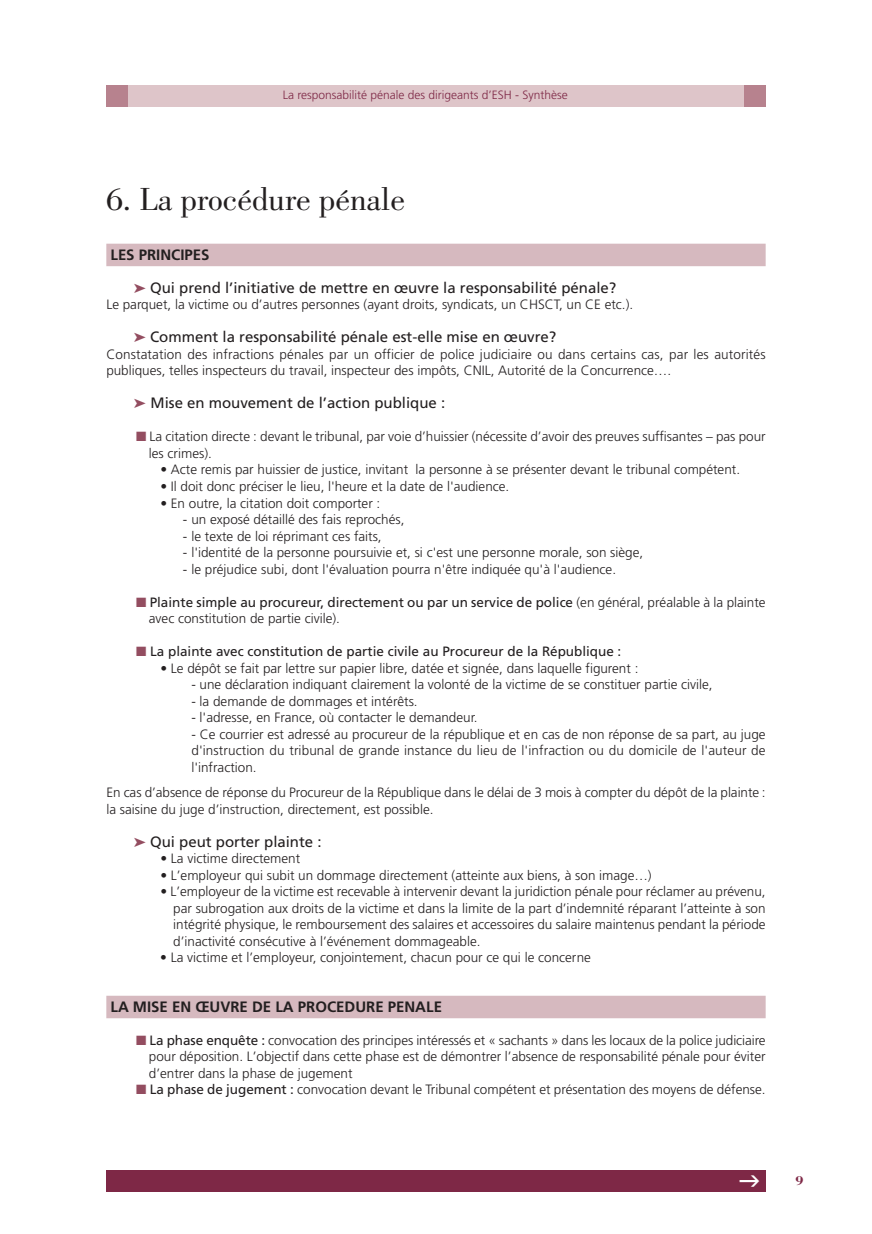
<style>
.page{position:relative;width:872px;height:1234px;background:#fff}
.page>*{position:absolute;margin:0;border:0;box-sizing:border-box;transform-origin:0 0}
.t1{font:33px "Bodoni";color:#231f20}
.t2{font:15px "Frutiger";color:#231f20}
.t3{font:700 15px "Frutiger";color:#231f20}
.t4{font:300 13.5px/16.5px "Frutiger";color:#231f20}
.t5{font:13.5px "Frutiger";color:#231f20}
.t6{font:700 13.5px "Bodoni";color:#7e2846}
.t7{font:300 12px "Frutiger";color:#7e2846}
.s1{color:#934d60}
.s2{font-weight:400}
</style>
<div class="page">
<div style="left:106px;top:85px;width:638px;height:21px;background:#dec5c9"></div>
<div style="left:106px;top:1169px;width:659px;height:22px;background:#7e2846"></div>
<div style="left:106px;top:85px;width:22px;height:21px;background:#b7828e"></div>
<div style="left:744px;top:85px;width:21px;height:21px;background:#b7828e"></div>
<div style="left:106px;top:243px;width:659px;height:23px;background:#d6b9bf"></div>
<div style="left:106px;top:995px;width:659px;height:22px;background:#d6b9bf"></div>
<p class="t7" style="left:283px;top:90px;width:286px">La responsabilité pénale des dirigeants d’ESH - Synthèse</p>
<h1 class="t1" style="left:106px;top:187px;width:300px">6. La procédure pénale</h1>
<p class="t3" style="left:110px;top:248px;width:101px">LES PRINCIPES</p>
<p class="t2" style="left:150px;top:281px;width:468px">Qui prend l’initiative de mettre en œuvre la responsabilité pénale?</p>
<p class="t4" style="left:106px;top:297px;width:528px">Le parquet, la victime ou d’autres personnes (ayant droits, syndicats, un CHSCT, un CE etc.).</p>
<p class="t2" style="left:150px;top:331px;width:408px">Comment la responsabilité pénale est-elle mise en œuvre?</p>
<p class="t4" style="left:106px;top:347px;width:661px">Constatation des infractions pénales par un officier de police judiciaire ou dans certains cas, par les autorités publiques, telles inspecteurs du travail, inspecteur des impôts, CNIL, Autorité de la Concurrence….</p>
<p class="t2" style="left:150px;top:397px;width:296px">Mise en mouvement de l’action publique :</p>
<p class="t4" style="left:149px;top:429px;width:618px;text-indent:-13px"><span class="s1">■</span> La citation directe : devant le tribunal, par voie d’huissier (nécessite d’avoir des preuves suffisantes – pas pour les crimes).</p>
<p class="t4" style="left:160px;top:462px;width:581px">• Acte remis par huissier de justice, invitant la personne à se présenter devant le tribunal compétent.</p>
<p class="t4" style="left:160px;top:479px;width:350px">• Il doit donc préciser le lieu, l'heure et la date de l'audience.</p>
<p class="t4" style="left:160px;top:495px;width:221px">• En outre, la citation doit comporter :</p>
<p class="t4" style="left:183px;top:512px;width:223px">- un exposé détaillé des fais reprochés,</p>
<p class="t4" style="left:183px;top:528px;width:200px">- le texte de loi réprimant ces faits,</p>
<p class="t4" style="left:183px;top:545px;width:462px">- l'identité de la personne poursuivie et, si c'est une personne morale, son siège,</p>
<p class="t4" style="left:183px;top:561px;width:435px">- le préjudice subi, dont l'évaluation pourra n'être indiquée qu'à l'audience.</p>
<p class="t4" style="left:149px;top:594px;width:618px;text-indent:-13px"><span class="s1">■</span> <span class="s2">Plainte simple au procureur, directement ou par un service de police</span> (en général, préalable à la plainte avec constitution de partie civile).</p>
<p class="t5" style="left:136px;top:645px;width:487px"><span class="s1">■</span> La plainte avec constitution de partie civile au Procureur de la République :</p>
<p class="t4" style="left:160px;top:660px;width:479px">• Le dépôt se fait par lettre sur papier libre, datée et signée, dans laquelle figurent :</p>
<p class="t4" style="left:191px;top:677px;width:523px">- une déclaration indiquant clairement la volonté de la victime de se constituer partie civile,</p>
<p class="t4" style="left:191px;top:693px;width:228px">- la demande de dommages et intérêts.</p>
<p class="t4" style="left:191px;top:710px;width:288px">- l'adresse, en France, où contacter le demandeur.</p>
<p class="t4" style="left:191px;top:726px;width:576px;text-align:justify">- Ce courrier est adressé au procureur de la république et en cas de non réponse de sa part, au juge d'instruction du tribunal de grande instance du lieu de l'infraction ou du domicile de l'auteur de l'infraction.</p>
<p class="t4" style="left:106px;top:785px;width:661px">En cas d’absence de réponse du Procureur de la République dans le délai de 3 mois à compter du dépôt de la plainte : la saisine du juge d’instruction, directement, est possible.</p>
<p class="t2" style="left:150px;top:835px;width:173px">Qui peut porter plainte :</p>
<p class="t4" style="left:160px;top:851px;width:141px">• La victime directement</p>
<p class="t4" style="left:160px;top:867px;width:493px">• L’employeur qui subit un dommage directement (atteinte aux biens, à son image…)</p>
<p class="t4" style="left:173px;top:884px;width:594px;text-align:justify;text-indent:-13px">• L’employeur de la victime est recevable à intervenir devant la juridiction pénale pour réclamer au prévenu, par subrogation aux droits de la victime et dans la limite de la part d’indemnité réparant l’atteinte à son intégrité physique, le remboursement des salaires et accessoires du salaire maintenus pendant la période d’inactivité consécutive à l’événement dommageable.</p>
<p class="t4" style="left:160px;top:950px;width:432px">• La victime et l’employeur, conjointement, chacun pour ce qui le concerne</p>
<p class="t3" style="left:110px;top:1000px;width:333px">LA MISE EN ŒUVRE DE LA PROCEDURE PENALE</p>
<p class="t4" style="left:149px;top:1032px;width:618px;text-align:justify;text-indent:-13px"><span class="s1">■</span> <span class="s2">La phase enquête :</span> convocation des principes intéressés et « sachants » dans les locaux de la police judiciaire pour déposition. L’objectif dans cette phase est de démontrer l’absence de responsabilité pénale pour éviter d’entrer dans la phase de jugement</p>
<p class="t4" style="left:136px;top:1082px;width:631px"><span class="s1">■</span> <span class="s2">La phase de jugement :</span> convocation devant le Tribunal compétent et présentation des moyens de défense.</p>
<p class="t6" style="left:795px;top:1172px;width:10px">9</p>
</div>
